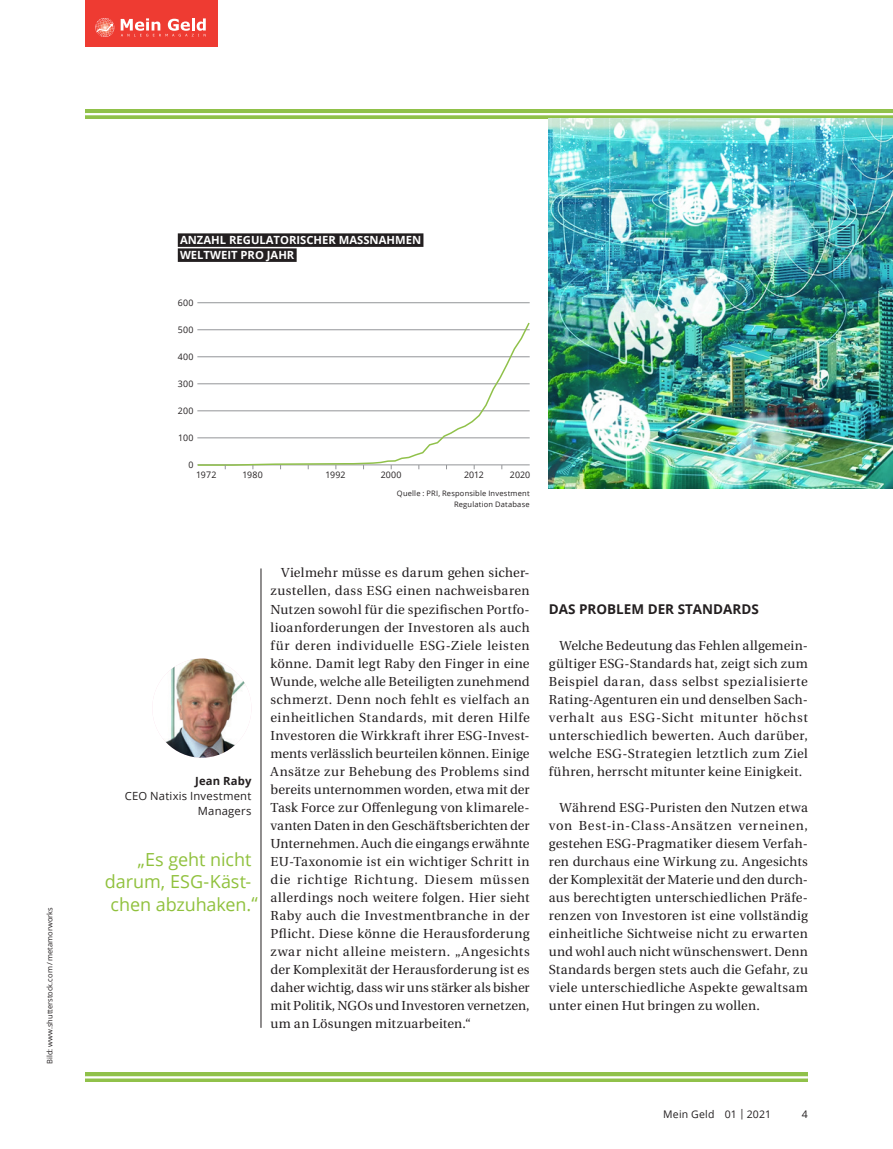
<style>
.page{position:relative;width:893px;height:1149px;background:#fff}
.page>*{position:absolute;margin:0;border:0;box-sizing:border-box;transform-origin:0 0}
.t1{font:18px "Open Sans";letter-spacing:-.005em;color:#90c13d}
.t2{font:700 13.5px "Open Sans";color:#231f20}
.t3{font:13.05px/18px "Heuristica";letter-spacing:.015em;color:#231f20;text-align:justify}
.t4{font:700 11.25px/15px "Open Sans";color:#fff}
.t5{font:11.25px/15px "Open Sans";letter-spacing:.02em;color:#231f20;text-align:right}
.t6{font:700 11.25px "Open Sans";letter-spacing:.015em;color:#231f20}
.t7{font:10.5px "Open Sans";letter-spacing:.02em;color:#231f20}
.t8{font:9px "Open Sans";letter-spacing:.025em;color:#231f20}
.t9{font:7.5px/10.5px "Open Sans";letter-spacing:.02em;color:#231f20;text-align:right}
.t10{font:7.5px "Open Sans";color:#231f20}
</style>
<div class="page">
<svg style="left:85px;top:1072px;width:723px;height:9px;background:#99c659"></svg>
<hr style="left:85px;top:1075px;width:723px;height:3px;background:#fff">
<svg style="left:85px;top:110px;width:808px;height:9px;background:#97c55a"></svg>
<hr style="left:85px;top:113px;width:808px;height:2px;background:#fff">
<img style="left:549px;top:119px;width:344px;height:369px">
<div style="left:85px;top:0;width:132px;height:47px;background:#ee3b32"></div>
<svg style="left:95px;top:18px;width:111px;height:19px"></svg>
<img style="left:152px;top:658px;width:99px;height:99px;border-radius:50px">
<hr style="left:261px;top:568px;width:1px;height:459px;background:#231f20">
<div style="left:178px;top:233px;width:245px;height:14px;background:#231f20"></div>
<div style="left:178px;top:248px;width:119px;height:14px;background:#231f20"></div>
<hr style="left:197px;top:302px;width:333px;height:1px;background:#939598">
<svg style="left:197px;top:322px;width:333px;height:144px"></svg>
<p class="t10" style="left:45px;top:1063px;width:158px;rotate:-90deg">Bild: www.shutterstock.com / metamorworks</p>
<p class="t4" style="left:180px;top:232px;width:243px">ANZAHL REGULATORISCHER MASSNAHMEN<br>WELTWEIT PRO JAHR</p>
<p class="t8" style="left:178px;top:297px;width:17px">600</p>
<p class="t8" style="left:178px;top:324px;width:17px">500</p>
<p class="t8" style="left:178px;top:351px;width:17px">400</p>
<p class="t8" style="left:178px;top:378px;width:17px">300</p>
<p class="t8" style="left:178px;top:405px;width:17px">200</p>
<p class="t8" style="left:178px;top:432px;width:17px">100</p>
<p class="t8" style="left:188px;top:459px;width:7px">0</p>
<p class="t8" style="left:196px;top:469px;width:22px">1972</p>
<p class="t8" style="left:242px;top:469px;width:22px">1980</p>
<p class="t8" style="left:325px;top:469px;width:22px">1992</p>
<p class="t8" style="left:381px;top:469px;width:22px">2000</p>
<p class="t8" style="left:464px;top:469px;width:21px">2012</p>
<p class="t8" style="left:510px;top:469px;width:22px">2020</p>
<p class="t9" style="left:397px;top:488px;width:134px">Quelle : PRI, Responsible Investment<br>Regulation Database</p>
<p class="t6" style="left:195px;top:772px;width:58px">Jean Raby</p>
<p class="t5" style="left:125px;top:787px;width:128px">CEO Natixis Investment<br>Managers</p>
<h1 class="t1" style="left:138px;top:846px;width:115px">„Es geht nicht</h1>
<h1 class="t1" style="left:105px;top:869px;width:148px">darum, ESG-Käst-</h1>
<h1 class="t1" style="left:111px;top:891px;width:149px">chen abzuhaken.“</h1>
<p class="t3" style="left:271px;top:564px;width:261px;text-indent:11px">Vielmehr müsse es darum gehen sicher&shy;zustellen, dass ESG einen nachweisbaren Nutzen sowohl für die spezifischen Portfo&shy;lioanforderungen der Investoren als auch für deren individuelle ESG-Ziele leisten könne. Damit legt Raby den Finger in eine Wunde, welche alle Beteiligten zunehmend schmerzt. Denn noch fehlt es vielfach an einheitlichen Standards, mit deren Hilfe Investoren die Wirkkraft ihrer ESG-Invest&shy;ments verlässlich beurteilen können. Einige Ansätze zur Behebung des Problems sind bereits unternommen worden, etwa mit der Task Force zur Offenlegung von klimarele&shy;vanten Daten in den Geschäftsberichten der Unternehmen. Auch die eingangs erwähnte EU-Taxonomie ist ein wichtiger Schritt in die richtige Richtung. Diesem müssen allerdings noch weitere folgen. Hier sieht Raby auch die Investmentbranche in der Pflicht. Diese könne die Herausforderung zwar nicht alleine meistern. „Angesichts der Komplexität der Herausforderung ist es daher wichtig, dass wir uns stärker als bisher mit Politik, NGOs und Investoren vernetzen, um an Lösungen mitzuarbeiten.“</p>
<p class="t2" style="left:549px;top:599px;width:212px">DAS PROBLEM DER STANDARDS</p>
<p class="t3" style="left:549px;top:636px;width:261px;text-indent:11px">Welche Bedeutung das Fehlen allgemein&shy;gültiger ESG-Standards hat, zeigt sich zum Beispiel daran, dass selbst spezialisierte Rating-Agenturen ein und denselben Sach&shy;verhalt aus ESG-Sicht mitunter höchst unterschiedlich bewerten. Auch darüber, welche ESG-Strategien letztlich zum Ziel führen, herrscht mitunter keine Einigkeit.</p>
<p class="t3" style="left:549px;top:798px;width:261px;text-indent:11px">Während ESG-Puristen den Nutzen etwa von Best-in-Class-Ansätzen verneinen, gestehen ESG-Pragmatiker diesem Verfah&shy;ren durchaus eine Wirkung zu. Angesichts der Komplexität der Materie und den durch&shy;aus berechtigten unterschiedlichen Präfe&shy;renzen von Investoren ist eine vollständig einheitliche Sichtweise nicht zu erwarten und wohl auch nicht wünschenswert. Denn Standards bergen stets auch die Gefahr, zu viele unterschiedliche Aspekte gewaltsam unter einen Hut bringen zu wollen.</p>
<p class="t7" style="left:663px;top:1106px;width:109px">Mein Geld 01 | 2021</p>
<p class="t7" style="left:802px;top:1106px;width:8px">4</p>
</div>
